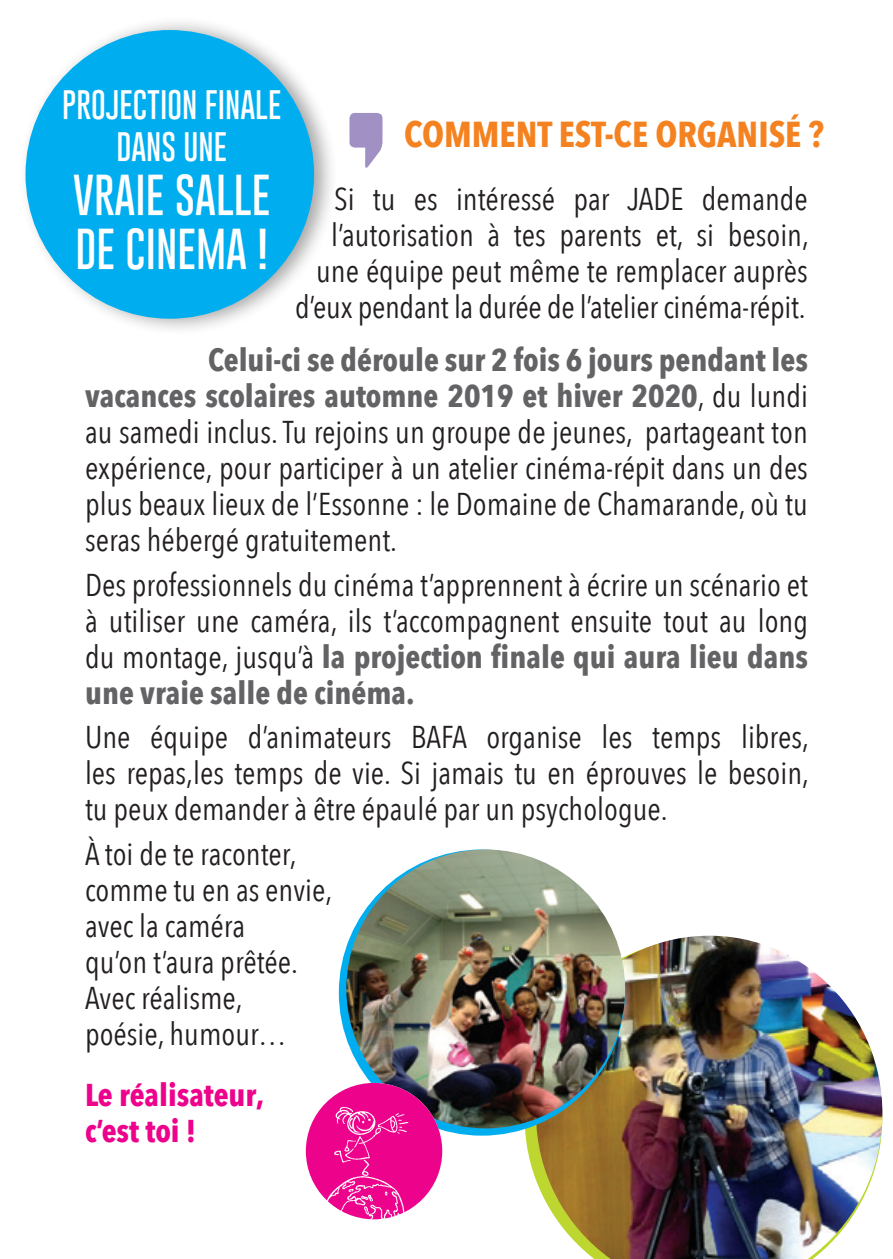
<style>
.page{position:relative;width:893px;height:1259px;background:#fff}
.page>*{position:absolute;margin:0;border:0;box-sizing:border-box;transform-origin:0 0}
.Bulle_2_grand{font:100 42px/54px "Gobold";color:#fff}
.Titre{font:700 36px "Avenir Next Condensed";color:#f58220}
.txt_courant{font:31.5px/36px "Avenir Next Condensed";color:#231f20;text-align:justify}
.t1{font:700 31.5px/36px "Avenir Next Condensed";color:#ed028c}
.Bulle_2_petit{font:100 30px/42px "Gobold";color:#fff;text-align:center}
.s1{font-weight:700;color:#636366}
</style>
<div class="page">
<div style="left:17px;top:15px;width:321px;height:320px;background:#231f20;opacity:.4"></div>
<div style="left:26px;top:30px;width:288px;height:289px;background:#00aeef;border-radius:50%"></div>
<svg style="left:349px;top:113px;width:33px;height:55px"></svg>
<img style="left:536px;top:935px;width:346px;height:324px">
<svg style="left:339px;top:849px;width:286px;height:286px;background:#0aade9"></svg>
<img style="left:346px;top:849px;width:279px;height:279px;border-radius:139px">
<img style="left:306px;top:1083px;width:136px;height:136px;border-radius:68px">
<p class="Bulle_2_petit" style="left:62px;top:84px;width:221px">PROJECTION FINALE<br>DANS UNE</p>
<p class="Bulle_2_grand" style="left:73px;top:168px;width:199px">VRAIE SALLE<br>DE CINEMA !</p>
<p class="Titre" style="left:404px;top:112px;width:421px">COMMENT EST-CE ORGANISÉ ?</p>
<p class="txt_courant" style="left:295px;top:180px;width:515px;text-align:right">Si tu es intéressé par JADE demande l’autorisation à tes parents et, si besoin, une équipe peut même te remplacer auprès d’eux pendant la durée de l’atelier cinéma-répit.</p>
<p class="txt_courant" style="left:85px;top:341px;width:724px;text-indent:123px"><span class="s1">Celui-ci se déroule sur 2 fois 6 jours pendant les vacances scolaires automne 2019 et hiver 2020</span>, du lundi au samedi inclus. Tu rejoins un groupe de jeunes, partageant ton expérience, pour participer à un atelier cinéma-répit dans un des plus beaux lieux de l’Essonne : le Domaine de Chamarande, où tu seras hébergé gratuitement.</p>
<p class="txt_courant" style="left:85px;top:565px;width:724px">Des professionnels du cinéma t’apprennent à écrire un scénario et à utiliser une caméra, ils t’accompagnent ensuite tout au long du montage, jusqu’à <span class="s1">la projection finale qui aura lieu dans une vraie salle de cinéma.</span></p>
<p class="txt_courant" style="left:85px;top:718px;width:725px">Une équipe d’animateurs BAFA organise les temps libres, les repas,les temps de vie. Si jamais tu en éprouves le besoin, tu peux demander à être épaulé par un psychologue.</p>
<p class="txt_courant" style="left:85px;top:834px;width:249px;text-align:left">À toi de te raconter, comme tu en as envie, avec la caméra<br>qu’on t’aura prêtée.<br>Avec réalisme,<br>poésie, humour…</p>
<p class="t1" style="left:85px;top:1077px;width:181px">Le réalisateur, c’est toi !</p>
</div>
